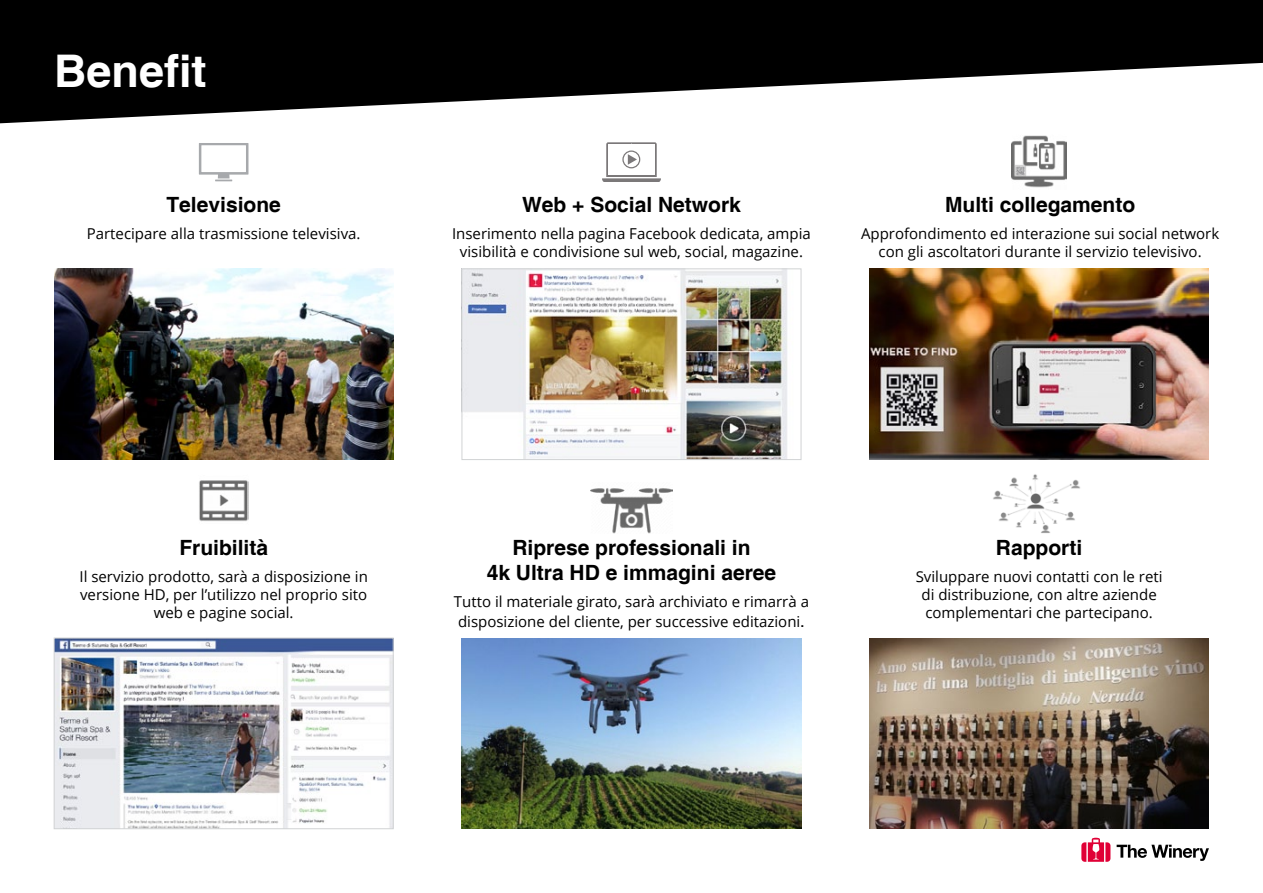
<style>
.page{position:relative;width:1263px;height:893px;background:#fff}
.page>*{position:absolute;margin:0;border:0;box-sizing:border-box;transform-origin:0 0}
.t1{font:700 45px "Helvetica";color:#fff}
.t2{font:700 21px/25.2px "Helvetica";color:#000;text-align:center}
.t3{font:15px/18px "Open Sans";color:#000;text-align:center}
.s1{font-family:"Helvetica Neue";font-size:16.5px}
</style>
<div class="page">
<svg style="left:0;top:0;width:1263px;height:123px;fill:#000"></svg>
<svg style="left:199px;top:143px;width:49px;height:38px"></svg>
<svg style="left:602px;top:142px;width:59px;height:40px"></svg>
<img style="left:869px;top:269px;width:340px;height:191px">
<img style="left:54px;top:269px;width:339px;height:191px">
<img style="left:464px;top:271px;width:323px;height:187px">
<div style="left:462px;top:269px;width:339px;height:191px;border:1px solid #d1d3d4"></div>
<svg style="left:1116px;top:845px;width:93px;height:16px"></svg>
<svg style="left:1081px;top:838px;width:29px;height:24px"></svg>
<img style="left:56px;top:640px;width:335px;height:187px">
<div style="left:54px;top:638px;width:339px;height:191px;border:1px solid #d1d3d4"></div>
<img style="left:462px;top:638px;width:339px;height:191px">
<img style="left:869px;top:638px;width:340px;height:191px">
<img style="left:590px;top:488px;width:83px;height:46px">
<img style="left:1011px;top:135px;width:56px;height:53px">
<img style="left:199px;top:480px;width:49px;height:42px">
<img style="left:993px;top:474px;width:87px;height:59px">
<h1 class="t1" style="left:54px;top:43px;width:154px">Benefit</h1>
<h2 class="t2" style="left:166px;top:193px;width:116px">Televisione</h2>
<p class="t3" style="left:87px;top:224px;width:275px">Partecipare alla trasmissione televisiva.</p>
<h2 class="t2" style="left:522px;top:193px;width:220px">Web + Social Network</h2>
<p class="t3" style="left:452px;top:224px;width:360px">Inserimento nella pagina Facebook dedicata, ampia visibilità e condivisione sul web, social, magazine.</p>
<h2 class="t2" style="left:945px;top:193px;width:192px">Multi collegamento</h2>
<p class="t3" style="left:861px;top:224px;width:360px">Approfondimento ed interazione sui social network con gli ascoltatori durante il servizio televisivo.</p>
<h2 class="t2" style="left:179px;top:536px;width:90px">Fruibilità</h2>
<p class="t3" style="left:79px;top:567px;width:290px">Il servizio prodotto, sarà a disposizione in versione HD, per l’utilizzo nel proprio sito web e pagine social.</p>
<h2 class="t2" style="left:487px;top:536px;width:291px">Riprese professionali in<br>4k Ultra HD e immagini aeree</h2>
<p class="t3" style="left:454px;top:591px;width:357px;line-height:19.8px;text-align:left">Tutto il materiale girato, sarà archiviato e rimarrà a disposizione del cliente, per successive editazioni<span class="s1">.</span></p>
<h2 class="t2" style="left:996px;top:536px;width:88px">Rapporti</h2>
<p class="t3" style="left:916px;top:567px;width:248px">Sviluppare nuovi contatti con le reti di distribuzione, con altre aziende complementari che partecipano.</p>
</div>
